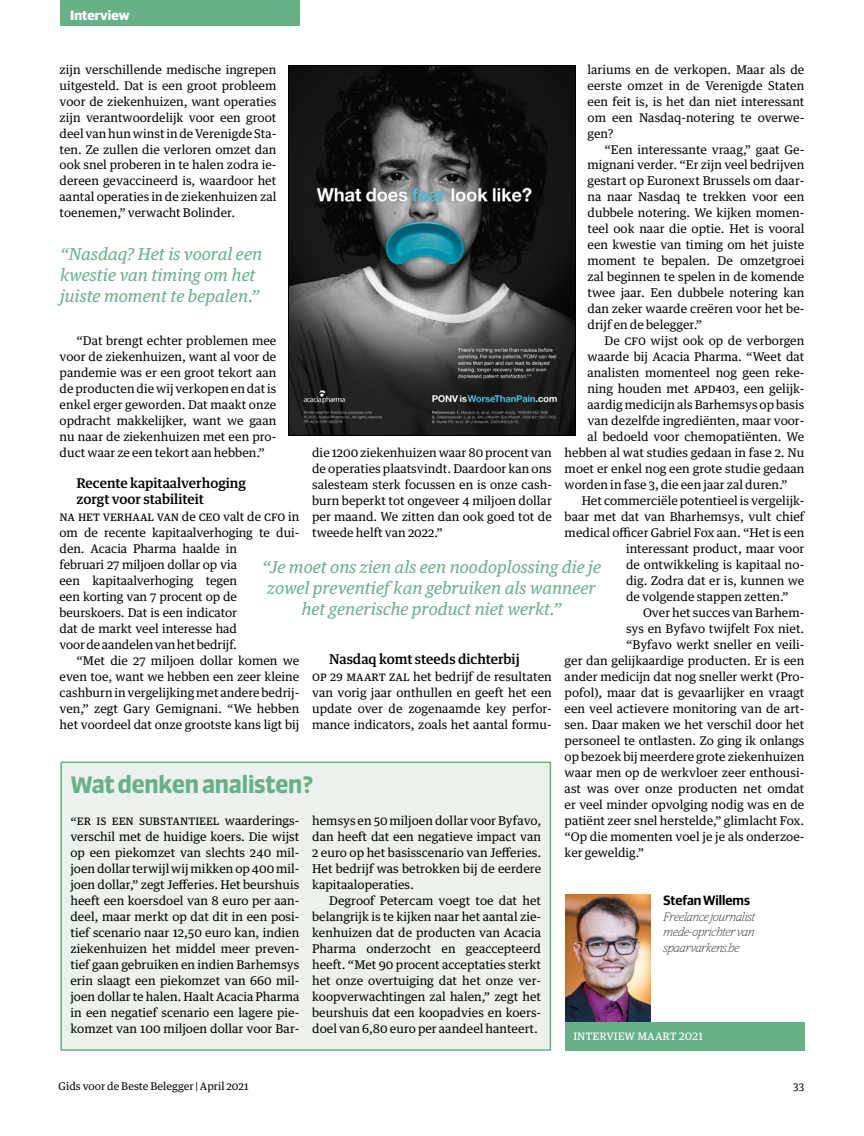
<style>
.page{position:relative;width:864px;height:1136px;background:#fff}
.page>*{position:absolute;margin:0;border:0;box-sizing:border-box;transform-origin:0 0}
.t1{font:700 22.5px "Sanuk Big Pro";letter-spacing:-.01em;color:#67b088}
.t2{font:italic 16.5px/21px "Guardian Text Egyp";color:#67b088}
.t3{font:500 13.5px/15.9px "Guardian Text Egyp";color:#000}
.t4{font:600 13.5px "Guardian Sans";color:#000}
.t5{font:700 13.5px "Guardian Sans";color:#fff}
.t6{font:12px/15.9px "Guardian Text Egyp";color:#000;text-align:justify}
.t7{font:italic 100 12px/15.8px "Guardian Egyp";color:#000;text-align:justify}
.t8{font:12px "Guardian Text Egyp";color:#fff}
.t9{font:10.5px "Guardian Text Egyp";color:#000}
</style>
<div class="page">
<div style="left:60px;top:0;width:239px;height:26px;background:#67b088"></div>
<div style="left:565px;top:1021px;width:239px;height:29px;background:#67b088"></div>
<div style="left:61px;top:762px;width:489px;height:287px;background:#eaf2eb"></div>
<div style="left:60px;top:761px;width:491px;height:289px;border:2px solid #67b088"></div>
<img style="left:565px;top:894px;width:85px;height:127px">
<img style="left:290px;top:67px;width:283px;height:366px">
<div style="left:288px;top:65px;width:287px;height:370px;border:1px solid #000"></div>
<p class="t5" style="left:70px;top:5px;width:61px">Interview</p>
<p class="t6" style="left:587px;top:60px;width:218px">lariums en de verkopen. Maar als de eerste omzet in de Verenigde Staten een feit is, is het dan niet interessant om een Nasdaq-notering te overwe&shy;gen?</p>
<p class="t6" style="left:587px;top:140px;width:218px;text-indent:17px">“Een interessante vraag,” gaat Ge&shy;mignani verder. “Er zijn veel bedrijven gestart op Euronext Brussels om daar&shy;na naar Nasdaq te trekken voor een dubbele notering. We kijken momen&shy;teel ook naar die optie. Het is vooral een kwestie van timing om het juiste moment te bepalen. De omzetgroei zal beginnen te spelen in de komende twee jaar. Een dubbele notering kan dan zeker waarde creëren voor het be&shy;drijf en de belegger.”</p>
<p class="t6" style="left:604px;top:332px;width:201px">De CFO wijst ook op de verborgen</p>
<p class="t6" style="left:587px;top:348px;width:218px">waarde bij Acacia Pharma. “Weet dat</p>
<p class="t6" style="left:587px;top:364px;width:218px">analisten momenteel nog geen reke-</p>
<p class="t6" style="left:587px;top:380px;width:218px">ning houden met APD403, een gelijk-</p>
<p class="t6" style="left:587px;top:396px;width:218px">aardig medicijn als Barhemsys op basis</p>
<p class="t6" style="left:587px;top:411px;width:218px">van dezelfde ingrediënten, maar voor-</p>
<p class="t6" style="left:587px;top:427px;width:218px">al bedoeld voor chemopatiënten. We</p>
<p class="t6" style="left:564px;top:443px;width:241px">hebben al wat studies gedaan in fase 2. Nu</p>
<p class="t6" style="left:564px;top:459px;width:241px">moet er enkel nog een grote studie gedaan</p>
<p class="t6" style="left:564px;top:475px;width:224px">worden in fase 3, die een jaar zal duren.”</p>
<p class="t6" style="left:581px;top:491px;width:224px">Het commerciële potentieel is vergelijk-</p>
<p class="t6" style="left:564px;top:507px;width:241px">baar met dat van Bharhemsys, vult chief</p>
<p class="t6" style="left:564px;top:523px;width:241px">medical officer Gabriel Fox aan. “Het is een</p>
<p class="t6" style="left:625px;top:539px;width:180px">interessant product, maar voor</p>
<p class="t6" style="left:625px;top:555px;width:180px">de ontwikkeling is kapitaal no-</p>
<p class="t6" style="left:625px;top:571px;width:180px">dig. Zodra dat er is, kunnen we</p>
<p class="t6" style="left:625px;top:587px;width:164px">de volgende stappen zetten.”</p>
<p class="t6" style="left:642px;top:603px;width:163px">Over het succes van Barhem-</p>
<p class="t6" style="left:625px;top:619px;width:180px">sys en Byfavo twijfelt Fox niet.</p>
<p class="t6" style="left:625px;top:635px;width:180px">“Byfavo werkt sneller en veili-</p>
<p class="t6" style="left:564px;top:651px;width:241px">ger dan gelijkaardige producten. Er is een</p>
<p class="t6" style="left:564px;top:667px;width:241px">ander medicijn dat nog sneller werkt (Pro-</p>
<p class="t6" style="left:564px;top:683px;width:241px">pofol), maar dat is gevaarlijker en vraagt</p>
<p class="t6" style="left:564px;top:699px;width:241px">een veel actievere monitoring van de art-</p>
<p class="t6" style="left:564px;top:715px;width:241px">sen. Daar maken we het verschil door het</p>
<p class="t6" style="left:564px;top:731px;width:241px">personeel te ontlasten. Zo ging ik onlangs</p>
<p class="t6" style="left:564px;top:747px;width:241px">op bezoek bij meerdere grote ziekenhuizen</p>
<p class="t6" style="left:564px;top:763px;width:241px">waar men op de werkvloer zeer enthousi-</p>
<p class="t6" style="left:564px;top:779px;width:241px">ast was over onze producten net omdat</p>
<p class="t6" style="left:564px;top:795px;width:241px">er veel minder opvolging nodig was en de</p>
<p class="t6" style="left:564px;top:811px;width:241px">patiënt zeer snel herstelde,” glimlacht Fox.</p>
<p class="t6" style="left:564px;top:827px;width:241px">“Op die momenten voel je je als onderzoe-</p>
<p class="t6" style="left:564px;top:843px;width:81px">ker geweldig.”</p>
<p class="t6" style="left:60px;top:60px;width:218px">zijn verschillende medische ingrepen uitgesteld. Dat is een groot probleem voor de ziekenhuizen, want operaties zijn verantwoordelijk voor een groot deel van hun winst in de Verenigde Sta&shy;ten. Ze zullen die verloren omzet dan ook snel proberen in te halen zodra ie&shy;dereen gevaccineerd is, waardoor het aantal operaties in de ziekenhuizen zal toenemen,” verwacht Bolinder.</p>
<h2 class="t2" style="left:60px;top:242px;width:204px">“Nasdaq? Het is vooral een kwestie van timing om het juiste moment te bepalen.”</h2>
<p class="t6" style="left:60px;top:332px;width:218px;text-indent:17px">“Dat brengt echter problemen mee voor de ziekenhuizen, want al voor de pandemie was er een groot tekort aan de producten die wij verkopen en dat is enkel erger geworden. Dat maakt onze opdracht makkelijker, want we gaan nu naar de ziekenhuizen met een pro&shy;duct waar ze een tekort aan hebben.”</p>
<p class="t3" style="left:77px;top:473px;width:171px">Recente kapitaalverhoging zorgt voor stabiliteit</p>
<p class="t6" style="left:60px;top:507px;width:241px;text-align:left">Na het verhaal van de CEO valt de CFO in om de recente kapitaalverhoging te dui&shy;den. Acacia Pharma haalde in<br>februari 27 miljoen dollar op via<br>een kapitaalverhoging tegen<br>een korting van 7 procent op de beurskoers. Dat is een indicator<br>dat de markt veel interesse had<br>voor de aandelen van het bedrijf.</p>
<p class="t6" style="left:60px;top:651px;width:241px;text-indent:17px">“Met die 27 miljoen dollar komen we even toe, want we hebben een zeer kleine cashburn in vergelijking met andere bedrij&shy;ven,” zegt Gary Gemignani. “We hebben het voordeel dat onze grootste kans ligt bij</p>
<p class="t6" style="left:312px;top:443px;width:241px">die 1200 ziekenhuizen waar 80 procent van de operaties plaatsvindt. Daardoor kan ons salesteam sterk focussen en is onze cash&shy;burn beperkt tot ongeveer 4 miljoen dollar per maand. We zitten dan ook goed tot de tweede helft van 2022.”</p>
<h2 class="t2" style="left:262px;top:554px;width:340px;text-align:center">“Je moet ons zien als een noodoplossing die je zowel preventief kan gebruiken als wanneer het generische product niet werkt.”</h2>
<p class="t3" style="left:329px;top:649px;width:192px">Nasdaq komt steeds dichterbij</p>
<p class="t6" style="left:312px;top:667px;width:241px">Op 29 maart zal het bedrijf de resultaten van vorig jaar onthullen en geeft het een update over de zogenaamde key perfor&shy;mance indicators, zoals het aantal formu-</p>
<h1 class="t1" style="left:70px;top:770px;width:244px">Wat denken analisten?</h1>
<p class="t6" style="left:70px;top:811px;width:230px">“Er is een substantieel waarderings&shy;verschil met de huidige koers. Die wijst op een piekomzet van slechts 240 mil&shy;joen dollar terwijl wij mikken op 400 mil&shy;joen dollar,” zegt Jefferies. Het beurshuis heeft een koersdoel van 8 euro per aan&shy;deel, maar merkt op dat dit in een posi&shy;tief scenario naar 12,50 euro kan, indien ziekenhuizen het middel meer preven&shy;tief gaan gebruiken en indien Barhemsys erin slaagt een piekomzet van 660 mil&shy;joen dollar te halen. Haalt Acacia Pharma in een negatief scenario een lagere pie&shy;komzet van 100 miljoen dollar voor Bar-</p>
<p class="t6" style="left:312px;top:811px;width:230px">hemsys en 50 miljoen dollar voor Byfavo, dan heeft dat een negatieve impact van 2 euro op het basisscenario van Jefferies.<br>Het bedrijf was betrokken bij de eerdere kapitaaloperaties.</p>
<p class="t6" style="left:312px;top:891px;width:230px;text-indent:17px">Degroof Petercam voegt toe dat het belangrijk is te kijken naar het aantal zie&shy;kenhuizen dat de producten van Acacia Pharma onderzocht en geaccepteerd heeft. “Met 90 procent acceptaties sterkt het onze overtuiging dat het onze ver&shy;koopverwachtingen zal halen,” zegt het beurshuis dat een koopadvies en koers&shy;doel van 6,80 euro per aandeel hanteert.</p>
<p class="t4" style="left:663px;top:890px;width:88px">Stefan Willems</p>
<p class="t7" style="left:663px;top:907px;width:93px">Freelance journalist mede-oprichter van spaarvarkens.be</p>
<p class="t8" style="left:573px;top:1025px;width:131px">Interview maart 2021</p>
<p class="t9" style="left:59px;top:1076px;width:191px">Gids voor de Beste Belegger | April 2021</p>
<p class="t9" style="left:793px;top:1077px;width:13px">33</p>
</div>
